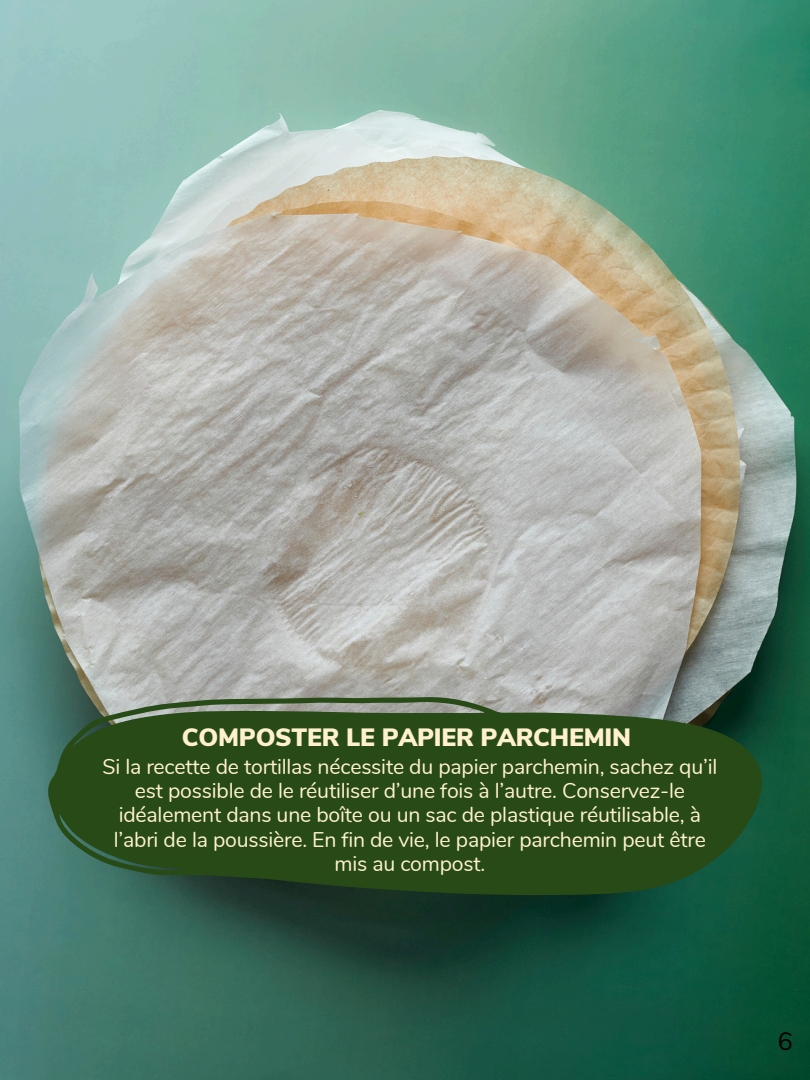
<style>
.page{position:relative;width:810px;height:1080px;background:#fff}
.page>*{position:absolute;margin:0;border:0;box-sizing:border-box;transform-origin:0 0}
.t1{font:900 25px "Nunito Sans";letter-spacing:-.01em;color:#fff1cb}
.t2{font:25px "Nunito";color:#000}
.t3{font:21.25px/24.4px "Nunito";letter-spacing:-.01em;color:#fff1cb;text-align:center}
</style>
<div class="page">
<img style="left:0;top:0;width:810px;height:1080px">
<svg style="left:47px;top:697px;width:716px;height:198px;background:#2e5125"></svg>
<h1 class="t1" style="left:182px;top:721px;width:451px">COMPOSTER LE PAPIER PARCHEMIN</h1>
<p class="t3" style="left:102px;top:754px;width:616px">Si la recette de tortillas nécessite du papier parchemin, sachez qu’il est possible de le réutiliser d’une fois à l’autre. Conservez-le idéalement dans une boîte ou un sac de plastique réutilisable, à l’abri de la poussière. En fin de vie, le papier parchemin peut être mis au compost.</p>
<p class="t2" style="left:778px;top:1025px;width:16px">6</p>
</div>
